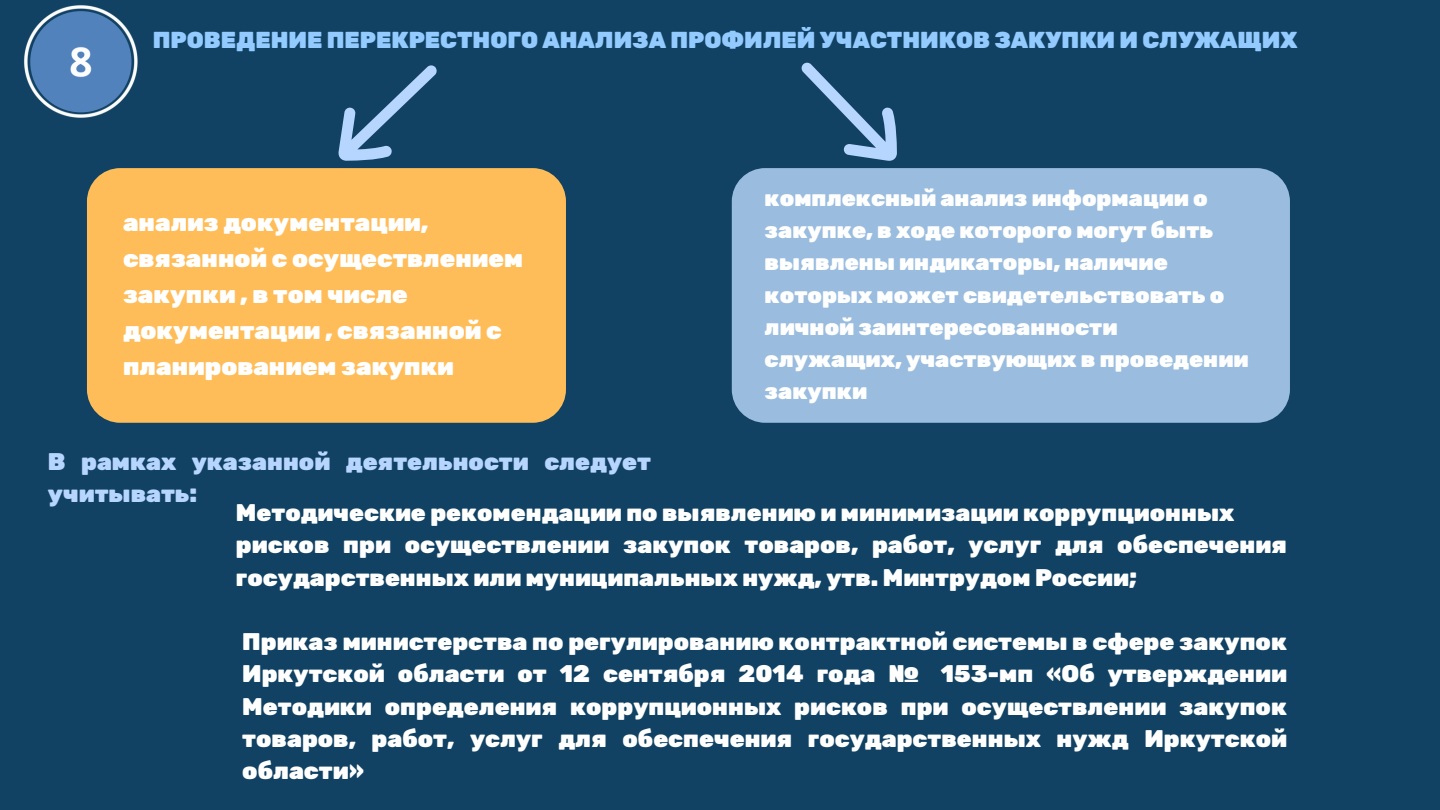
<style>
.page{position:relative;width:1440px;height:810px;background:#114263}
.page>*{position:absolute;margin:0;border:0;box-sizing:border-box;transform-origin:0 0}
.t1{font:900 25px/36px "Rubik";color:#fff}
.t2{font:900 24px/32.2px "Rubik";color:#fff}
.t3{font:900 24px/32.2px "Rubik";color:#b7d6ff}
.t4{font:900 23px "Rubik";color:#93caff}
.t5{font:900 22.7px/32.2px "Rubik";color:#fff}
</style>
<div class="page">
<div style="left:87px;top:168px;width:479px;height:255px;background:#ffbd59;border-radius:33px"></div>
<div style="left:732px;top:168px;width:558px;height:255px;background:#9abddf;border-radius:33px"></div>
<img style="left:24px;top:5px;width:114px;height:113px">
<svg style="left:338px;top:65px;width:99px;height:96px"></svg>
<svg style="left:801px;top:62px;width:96px;height:99px"></svg>
<p class="t4" style="left:153px;top:26px;width:1146px">ПРОВЕДЕНИЕ ПЕРЕКРЕСТНОГО АНАЛИЗА ПРОФИЛЕЙ УЧАСТНИКОВ ЗАКУПКИ И СЛУЖАЩИХ</p>
<p class="t1" style="left:123px;top:204px;width:401px">анализ документации, связанной с осуществлением закупки , в том числе документации , связанной с планированием закупки</p>
<p class="t5" style="left:765px;top:182px;width:485px">комплексный анализ информации о закупке, в ходе которого могут быть выявлены индикаторы, наличие которых может свидетельствовать о личной заинтересованности служащих, участвующих в проведении закупки</p>
<p class="t3" style="left:48px;top:445px;width:605px">В рамках указанной деятельности следует учитывать:</p>
<p class="t2" style="left:236px;top:497px;width:1000px">Методические рекомендации по выявлению и минимизации коррупционных</p>
<p class="t2" style="left:236px;top:529px;width:1053px">рисков при осуществлении закупок товаров, работ, услуг для обеспечения государственных или муниципальных нужд, утв. Минтрудом России;</p>
<p class="t2" style="left:242px;top:626px;width:1046px;text-align:justify">Приказ министерства по регулированию контрактной системы в сфере закупок Иркутской области от 12 сентября 2014 года № 153-мп «Об утверждении Методики определения коррупционных рисков при осуществлении закупок товаров, работ, услуг для обеспечения государственных нужд Иркутской области»</p>
</div>
